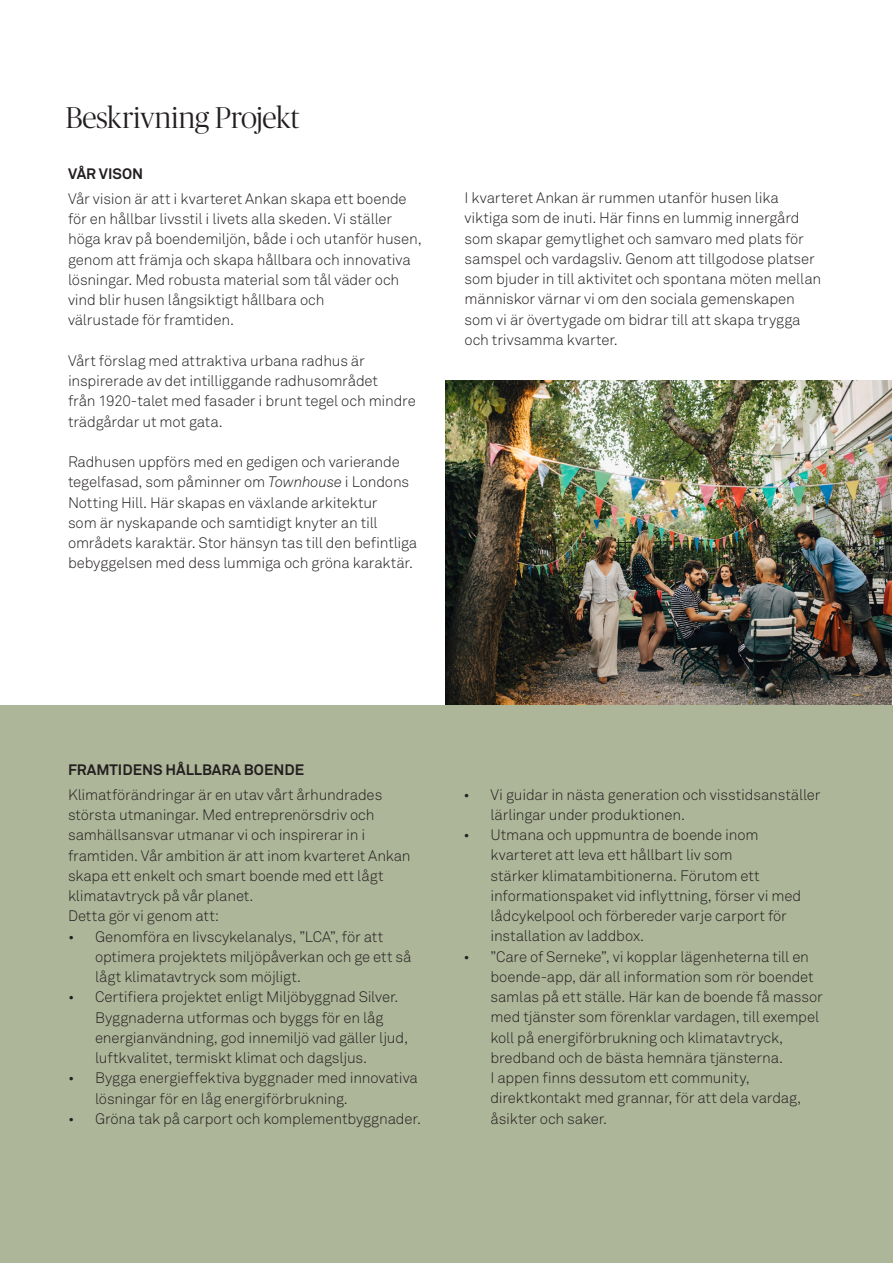
<style>
.page{position:relative;width:893px;height:1263px;background:#fff}
.page>*{position:absolute;margin:0;border:0;box-sizing:border-box;transform-origin:0 0}
.Sub-header__Publico{font:300 30px "Publico Banner";color:#231f20}
.t1{font:300 15px/20.2px "Akkurat Std";letter-spacing:-.01em;color:#231f20}
.Body__AkkuratStd__Re{font:700 15px "Akkurat Std";color:#231f20}
.s1{font-style:italic}
</style>
<div class="page">
<img style="left:445px;top:381px;width:447px;height:324px">
<div style="left:0;top:706px;width:893px;height:557px;background:#aeb699"></div>
<p class="Sub-header__Publico" style="left:66px;top:98px;width:235px">Beskrivning Projekt</p>
<p class="Body__AkkuratStd__Re" style="left:68px;top:165px;width:77px">VÅR VISON</p>
<p class="t1" style="left:68px;top:188px;width:355px">Vår vision är att i kvarteret Ankan skapa ett boende för en hållbar livsstil i livets alla skeden. Vi ställer höga krav på boendemiljön, både i och utanför husen, genom att främja och skapa hållbara och innovativa lösningar. Med robusta material som tål väder och vind blir husen långsiktigt hållbara och</p>
<p class="t1" style="left:68px;top:310px;width:167px">välrustade för framtiden.</p>
<p class="t1" style="left:68px;top:350px;width:312px">Vårt förslag med attraktiva urbana radhus är inspirerade av det intilliggande radhusområdet</p>
<p class="t1" style="left:68px;top:391px;width:349px">från 1920-talet med fasader i brunt tegel och mindre trädgårdar ut mot gata.</p>
<p class="t1" style="left:68px;top:452px;width:351px">Radhusen uppförs med en gedigen och varierande tegelfasad, som påminner om <span class="s1">Townhouse</span> i Londons Notting Hill. Här skapas en växlande arkitektur<br>som är nyskapande och samtidigt knyter an till områdets karaktär. Stor hänsyn tas till den befintliga bebyggelsen med dess lummiga och gröna karaktär.</p>
<p class="t1" style="left:465px;top:188px;width:358px">I kvarteret Ankan är rummen utanför husen lika viktiga som de inuti. Här finns en lummig innergård som skapar gemytlighet och samvaro med plats för samspel och vardagsliv. Genom att tillgodose platser som bjuder in till aktivitet och spontana möten mellan människor värnar vi om den sociala gemenskapen som vi är övertygade om bidrar till att skapa trygga och trivsamma kvarter.</p>
<p class="Body__AkkuratStd__Re" style="left:68px;top:761px;width:237px">FRAMTIDENS HÅLLBARA BOENDE</p>
<p class="t1" style="left:68px;top:784px;width:344px">Klimatförändringar är en utav vårt århundrades största utmaningar. Med entreprenörsdriv och samhällsansvar utmanar vi och inspirerar in i framtiden. Vår ambition är att inom kvarteret Ankan skapa ett enkelt och smart boende med ett lågt klimatavtryck på vår planet.</p>
<p class="t1" style="left:68px;top:906px;width:153px">Detta gör vi genom att:</p>
<p class="t1" style="left:95px;top:926px;width:318px;text-indent:-27px">• Genomföra en Iivscykelanalys, ”LCA”, för att optimera projektets miljöpåverkan och ge ett så lågt klimatavtryck som möjligt.</p>
<p class="t1" style="left:95px;top:987px;width:315px;text-indent:-27px">• Certifiera projektet enligt Miljöbyggnad Silver.<br>Byggnaderna utformas och byggs för en låg energianvändning, god innemiljö vad gäller ljud, luftkvalitet, termiskt klimat och dagsljus.</p>
<p class="t1" style="left:95px;top:1068px;width:324px;text-indent:-27px">• Bygga energieffektiva byggnader med innovativa lösningar för en låg energiförbrukning.</p>
<p class="t1" style="left:68px;top:1108px;width:354px">• Gröna tak på carport och komplementbyggnader.</p>
<p class="t1" style="left:490px;top:784px;width:332px;text-indent:-27px">• Vi guidar in nästa generation och visstidsanställer lärlingar under produktionen.</p>
<p class="t1" style="left:490px;top:825px;width:312px;text-indent:-27px">• Utmana och uppmuntra de boende inom kvarteret att leva ett hållbart liv som<br>stärker klimatambitionerna. Förutom ett informationspaket vid inflyttning, förser vi med lådcykelpool och förbereder varje carport för installation av laddbox.</p>
<p class="t1" style="left:490px;top:946px;width:334px;text-indent:-27px">• ”Care of Serneke”, vi kopplar lägenheterna till en boende-app, där all information som rör boendet samlas på ett ställe. Här kan de boende få massor med tjänster som förenklar vardagen, till exempel koll på energiförbrukning och klimatavtryck, bredband och de bästa hemnära tjänsterna.<br>I appen finns dessutom ett community, direktkontakt med grannar, för att dela vardag, åsikter och saker.</p>
</div>
